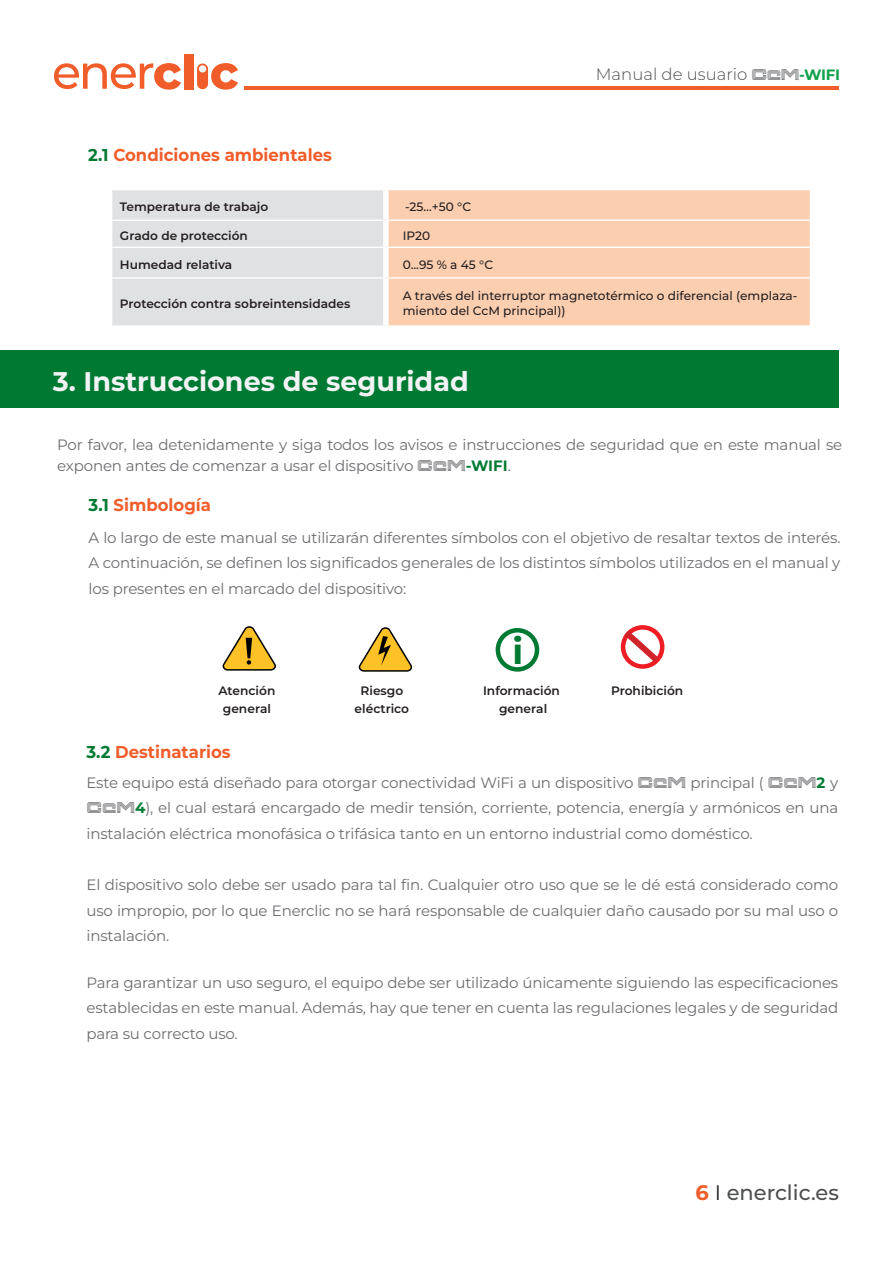
<style>
.page{position:relative;width:893px;height:1263px;background:#fff}
.page>*{position:absolute;margin:0;border:0;box-sizing:border-box;transform-origin:0 0}
.Aclaraciones{font:700 36px "Montserrat";color:#007a33}
.Título{font:700 27px "Montserrat";color:#f2f3f4}
.encbezado_enerclic{font:500 21px "Montserrat";color:#4e4f50}
.subtitulos{font:700 17.1px "Montserrat";color:#f15d2a;scale:.96 1}
.t1{font:300 16.5px "Montserrat";color:#4e4f50}
.parrafo_ener{font:15px/25.5px "Montserrat";letter-spacing:-.01em;color:#6c6d70;text-align:justify}
.Aclaraciones-2{font:600 12.15px "Montserrat";color:#231f20}
.t2{font:500 12.15px/14.9px "Montserrat";color:#231f20}
.s1{color:#007a33}
.s2{font-family:"Membra";font-weight:400;font-size:15px;color:#6c6d70}
.s3{font-weight:700;font-size:15px;color:#0fa14a}
.s4{font-family:"Membra"}
.s5{font-weight:700;color:#007a33}
.s6{font-weight:700;color:#f15d2a}
.s7{font-weight:400;color:#231f20}
</style>
<div class="page">
<div style="left:112px;top:190px;width:271px;height:135px;background:#e0e1e3"></div>
<div style="left:389px;top:190px;width:421px;height:135px;background:#fcceb0"></div>
<hr style="left:112px;top:220px;width:274px;height:1px;background:#fff">
<hr style="left:112px;top:247px;width:274px;height:1px;background:#fff">
<hr style="left:112px;top:277px;width:274px;height:2px;background:#fff">
<hr style="left:386px;top:220px;width:425px;height:1px;background:#fff">
<hr style="left:386px;top:247px;width:425px;height:1px;background:#fff">
<hr style="left:386px;top:277px;width:425px;height:2px;background:#fff">
<div style="left:496px;top:628px;width:43px;height:44px;border:4px solid #007a33;border-radius:50%"></div>
<svg style="left:222px;top:626px;width:54px;height:45px"></svg>
<svg style="left:358px;top:627px;width:55px;height:45px"></svg>
<div style="left:621px;top:625px;width:43px;height:44px;border:4px solid #ee1d23;border-radius:50%"></div>
<svg style="left:620px;top:625px;width:45px;height:43px"></svg>
<div style="left:0;top:351px;width:839px;height:57px;background:#007a33"></div>
<svg style="left:54px;top:63px;width:127px;height:27px"></svg>
<div style="left:184px;top:54px;width:9px;height:35px;background:#f15d2a"></div>
<div style="left:197px;top:63px;width:11px;height:26px;background:#f15d2a;border-radius:5px"></div>
<svg style="left:199px;top:63px;width:39px;height:27px"></svg>
<hr style="left:244px;top:86px;width:595px;height:3px;background:#f15d2a">
<p class="subtitulos" style="left:88px;top:142px;width:255px"><span class="s1">2.1</span> Condiciones ambientales</p>
<p class="t1" style="left:596px;top:63px;width:246px">Manual de usuario <span class="s2">CcM</span><span class="s3">-WIFI</span></p>
<p class="Aclaraciones-2" style="left:120px;top:198px;width:150px">Temperatura de trabajo</p>
<p class="t2" style="left:405px;top:199px;width:68px">-25…+50 °C</p>
<p class="Aclaraciones-2" style="left:120px;top:227px;width:129px">Grado de protección</p>
<p class="t2" style="left:403px;top:227px;width:29px">IP20</p>
<p class="Aclaraciones-2" style="left:120px;top:256px;width:114px">Humedad relativa</p>
<p class="t2" style="left:403px;top:256px;width:92px">0...95 % a 45 °C</p>
<p class="Aclaraciones-2" style="left:120px;top:295px;width:232px">Protección contra sobreintensidades</p>
<p class="t2" style="left:403px;top:288px;width:396px">A través del interruptor magnetotérmico o diferencial (emplaza&shy;miento del CcM principal))</p>
<p class="Título" style="left:53px;top:362px;width:417px">3. Instrucciones de seguridad</p>
<p class="parrafo_ener" style="left:57px;top:433px;width:787px;line-height:21px">Por favor, lea detenidamente y siga todos los avisos e instrucciones de seguridad que en este manual se exponen antes de comenzar a usar el dispositivo <span class="s4">CcM</span><span class="s5">-WIFI</span>.</p>
<p class="subtitulos" style="left:89px;top:493px;width:129px"><span class="s1">3.1</span> Simbología</p>
<p class="parrafo_ener" style="left:89px;top:524px;width:753px">A lo largo de este manual se utilizarán diferentes símbolos con el objetivo de resaltar textos de interés.<br>A continuación, se definen los significados generales de los distintos símbolos utilizados en el manual y los presentes en el marcado del dispositivo:</p>
<p class="Aclaraciones-2" style="left:218px;top:682px;width:58px">Atención</p>
<p class="Aclaraciones-2" style="left:223px;top:700px;width:50px">general</p>
<p class="subtitulos" style="left:86px;top:739px;width:152px"><span class="s1">3.2</span> Destinatarios</p>
<p class="Aclaraciones-2" style="left:361px;top:682px;width:44px">Riesgo</p>
<p class="Aclaraciones-2" style="left:355px;top:700px;width:56px">eléctrico</p>
<p class="Aclaraciones" style="left:513px;top:625px;width:12px">i</p>
<p class="Aclaraciones-2" style="left:483px;top:682px;width:78px">Información</p>
<p class="Aclaraciones-2" style="left:499px;top:700px;width:50px">general</p>
<p class="Aclaraciones-2" style="left:611px;top:682px;width:74px">Prohibición</p>
<p class="parrafo_ener" style="left:86px;top:769px;width:753px">Este equipo está diseñado para otorgar conectividad WiFi a un dispositivo <span class="s4">CcM</span> principal ( <span class="s4">CcM</span><span class="s5">2</span> y <span class="s4">CcM</span><span class="s5">4</span>), el cual estará encargado de medir tensión, corriente, potencia, energía y armónicos en una instalación eléctrica monofásica o trifásica tanto en un entorno industrial como doméstico.</p>
<p class="parrafo_ener" style="left:86px;top:871px;width:753px">El dispositivo solo debe ser usado para tal fin. Cualquier otro uso que se le dé está considerado como uso impropio, por lo que Enerclic no se hará responsable de cualquier daño causado por su mal uso o instalación.</p>
<p class="parrafo_ener" style="left:86px;top:969px;width:753px">Para garantizar un uso seguro, el equipo debe ser utilizado únicamente siguiendo las especificaciones establecidas en este manual. Además, hay que tener en cuenta las regulaciones legales y de seguridad para su correcto uso.</p>
<p class="encbezado_enerclic" style="left:695px;top:1177px;width:145px"><span class="s6">6</span> <span class="s7">I</span> enerclic.es</p>
</div>
